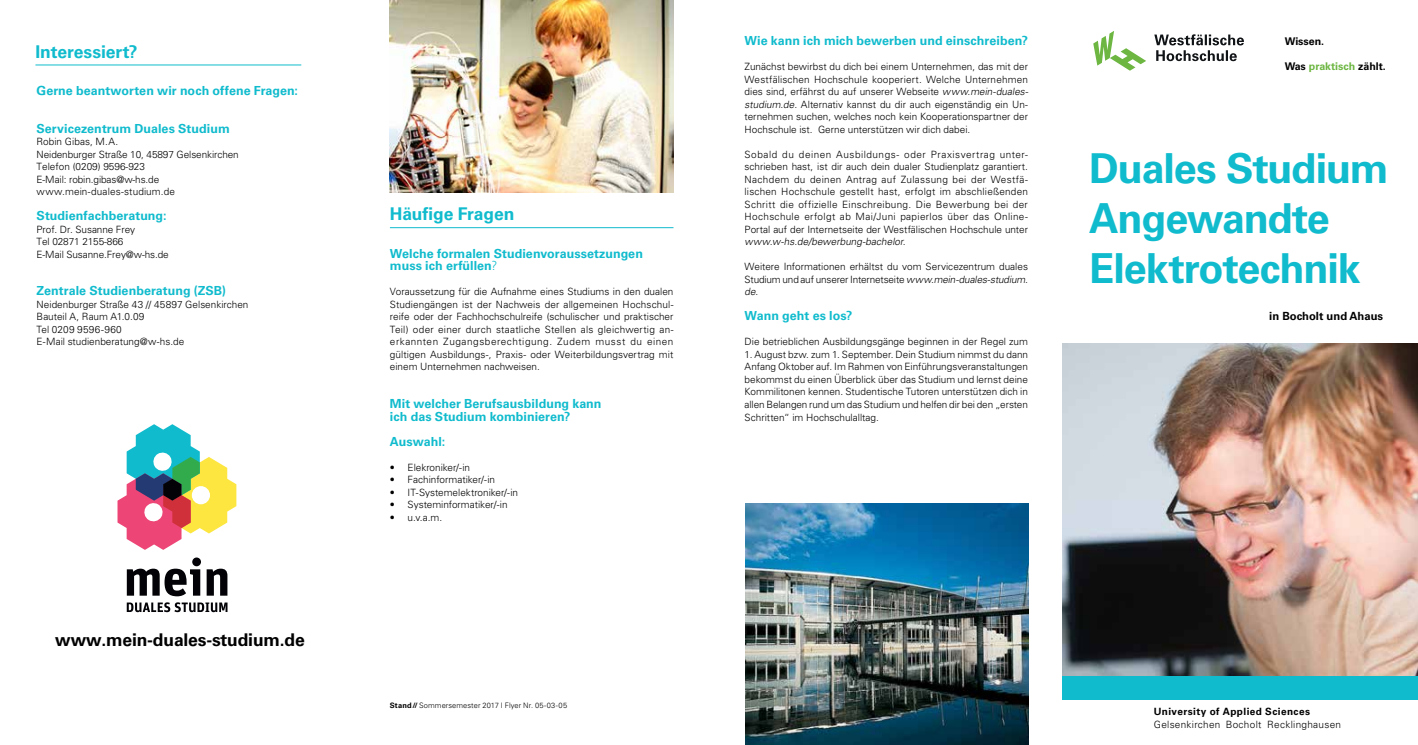
<style>
.page{position:relative;width:1418px;height:745px;background:#fff}
.page>*{position:absolute;margin:0;border:0;box-sizing:border-box;transform-origin:0 0}
.t1{font:700 41.25px/50px "Univers LT Std";letter-spacing:-.03em;color:#10bbcd}
.t2{font:700 17.5px "Univers LT Std";letter-spacing:-.005em;color:#10bbcd}
.t3{font:700 17.5px "Univers LT Std";letter-spacing:-.01em;color:#000}
.t4{font:700 12.5px/12.5px "Univers LT Std";letter-spacing:.005em;color:#10bbcd}
.t5{font:700 11.25px "Univers LT Std";color:#000}
.t6{font:700 10.62px "Univers LT Std";color:#000}
.t7{font:300 10px/12.5px "Univers LT Std";color:#000}
.t8{font:300 10px "Univers LT Std";letter-spacing:.03em;color:#000}
.t9{font:italic 300 10px "Univers LT Std";color:#000}
.t10{font:700 10px "Univers LT Std";letter-spacing:.045em;color:#000}
.t11{font:300 7.5px "Univers LT Std";letter-spacing:.01em;color:#000}
.s1{font-weight:300}
.s2{font-style:italic}
.s3{color:#6cb641}
.s4{font-weight:700}
</style>
<div class="page">
<hr style="left:35px;top:65px;width:266px;height:1px;background:#10bbcd">
<hr style="left:390px;top:227px;width:283px;height:1px;background:#10bbcd">
<img style="left:745px;top:503px;width:283px;height:241px">
<img style="left:1062px;top:343px;width:355px;height:333px">
<img style="left:390px;top:0;width:283px;height:193px">
<svg style="left:1154px;top:34px;width:89px;height:27px"></svg>
<svg style="left:1093px;top:31px;width:53px;height:40px"></svg>
<svg style="left:127px;top:557px;width:74px;height:39px"></svg>
<svg style="left:207px;top:568px;width:20px;height:27px"></svg>
<svg style="left:127px;top:602px;width:100px;height:9px"></svg>
<svg style="left:117px;top:424px;width:119px;height:125px"></svg>
<div style="left:1062px;top:676px;width:355px;height:23px;background:#10bbcd"></div>
<h2 class="t2" style="left:35px;top:41px;width:104px">Interessiert?</h2>
<p class="t4" style="left:37px;top:84px;width:263px">Gerne beantworten wir noch offene Fragen:</p>
<p class="t4" style="left:37px;top:122px;width:195px">Servicezentrum Duales Studium</p>
<p class="t7" style="left:37px;top:135px;width:204px">Robin Gibas, M.A.<br>Neidenburger Straße 10, 45897 Gelsenkirchen<br>Telefon (0209) 9596-923<br>E-Mail: robin.gibas@w-hs.de www.mein-duales-studium.de</p>
<p class="t4" style="left:37px;top:209px;width:131px">Studienfachberatung:</p>
<p class="t7" style="left:37px;top:223px;width:134px">Prof. Dr. Susanne Frey<br>Tel 02871 2155-866<br>E-Mail Susanne.Frey@w-hs.de</p>
<p class="t4" style="left:37px;top:284px;width:191px">Zentrale Studienberatung (ZSB)</p>
<p class="t7" style="left:37px;top:298px;width:213px">Neidenburger Straße 43 // 45897 Gelsenkirchen<br>Bauteil A, Raum A1.0.09<br>Tel 0209 9596-960<br>E-Mail studienberatung@w-hs.de</p>
<h2 class="t3" style="left:55px;top:629px;width:251px">www.mein-duales-studium.de</h2>
<h2 class="t2" style="left:390px;top:204px;width:126px">Häufige Fragen</h2>
<p class="t4" style="left:390px;top:247px;width:254px">Welche formalen Studienvoraussetzungen muss ich erfüllen<span class="s1">?</span></p>
<p class="t7" style="left:390px;top:285px;width:285px;text-align:justify">Voraussetzung für die Aufnahme eines Studiums in den dualen Studiengängen ist der Nachweis der allgemeinen Hochschul&shy;reife oder der Fachhochschulreife (schulischer und praktischer Teil) oder einer durch staatliche Stellen als gleichwertig an&shy;erkannten Zugangsberechtigung. Zudem musst du einen gültigen Ausbildungs-, Praxis- oder Weiterbildungsvertrag mit einem Unternehmen nachweisen.</p>
<p class="t4" style="left:390px;top:397px;width:213px">Mit welcher Berufsausbildung kann ich das Studium kombinieren?</p>
<p class="t4" style="left:390px;top:434px;width:57px">Auswahl:</p>
<p class="t7" style="left:390px;top:460px;width:82px">• Elekroniker/-in</p>
<p class="t7" style="left:390px;top:473px;width:107px">• Fachinformatiker/-in</p>
<p class="t7" style="left:390px;top:485px;width:130px">• IT-Systemelektroniker/-in</p>
<p class="t7" style="left:390px;top:498px;width:119px">• Systeminformatiker/-in</p>
<p class="t7" style="left:390px;top:510px;width:54px">• u.v.a.m.</p>
<p class="t4" style="left:744px;top:34px;width:285px">Wie kann ich mich bewerben und einschreiben?</p>
<p class="t7" style="left:744px;top:60px;width:287px">Zunächst bewirbst du dich bei einem Unternehmen, das mit der Westfälischen Hochschule kooperiert. Welche Unternehmen dies sind, erfährst du auf unserer Webseite <span class="s2">www.mein-duales&shy;studium.de.</span> Alternativ kannst du dir auch eigenständig ein Un&shy;ternehmen suchen, welches noch kein Kooperationspartner der Hochschule ist. Gerne unterstützen wir dich dabei.</p>
<p class="t7" style="left:744px;top:148px;width:285px;text-align:justify">Sobald du deinen Ausbildungs- oder Praxisvertrag unter&shy;schrieben hast, ist dir auch dein dualer Studienplatz garantiert.<br>Nachdem du deinen Antrag auf Zulassung bei der Westfä&shy;lischen Hochschule gestellt hast, erfolgt im abschließenden Schritt die offizielle Einschreibung. Die Bewerbung bei der Hochschule erfolgt ab Mai/Juni papierlos über das Online-Portal auf der Internetseite der Westfälischen Hochschule unter</p>
<p class="t9" style="left:744px;top:235px;width:165px">www.w-hs.de/bewerbung-bachelor.</p>
<p class="t7" style="left:744px;top:260px;width:287px">Weitere Informationen erhältst du vom Servicezentrum duales<br>Studium und auf unserer Internetseite <span class="s2">www.mein-duales-studium. de</span>.</p>
<p class="t4" style="left:744px;top:309px;width:109px">Wann geht es los?</p>
<p class="t7" style="left:744px;top:335px;width:285px">Die betrieblichen Ausbildungsgänge beginnen in der Regel zum</p>
<p class="t7" style="left:744px;top:348px;width:285px;text-align:justify">1. August bzw. zum 1. September. Dein Studium nimmst du dann Anfang Oktober auf. Im Rahmen von Einführungsveranstaltungen bekommst du einen Überblick über das Studium und lernst deine Kommilitonen kennen. Studentische Tutoren unterstützen dich in allen Belangen rund um das Studium und helfen dir bei den „ersten Schritten“ im Hochschulalltag.</p>
<p class="t6" style="left:1284px;top:35px;width:41px">Wissen.</p>
<p class="t6" style="left:1284px;top:60px;width:103px">Was <span class="s3">praktisch</span> zählt.</p>
<h1 class="t1" style="left:1089px;top:143px;width:301px">Duales Studium<br>Angewandte<br>Elektrotechnik</h1>
<p class="t5" style="left:1269px;top:309px;width:115px">in Bocholt und Ahaus</p>
<p class="t11" style="left:390px;top:700px;width:179px"><span class="s4">Stand//</span> Sommersemester 2017 I Flyer Nr. 05-03-05</p>
<p class="t10" style="left:1153px;top:705px;width:158px">University of Applied Sciences</p>
<p class="t8" style="left:1153px;top:718px;width:189px">Gelsenkirchen Bocholt Recklinghausen</p>
</div>
